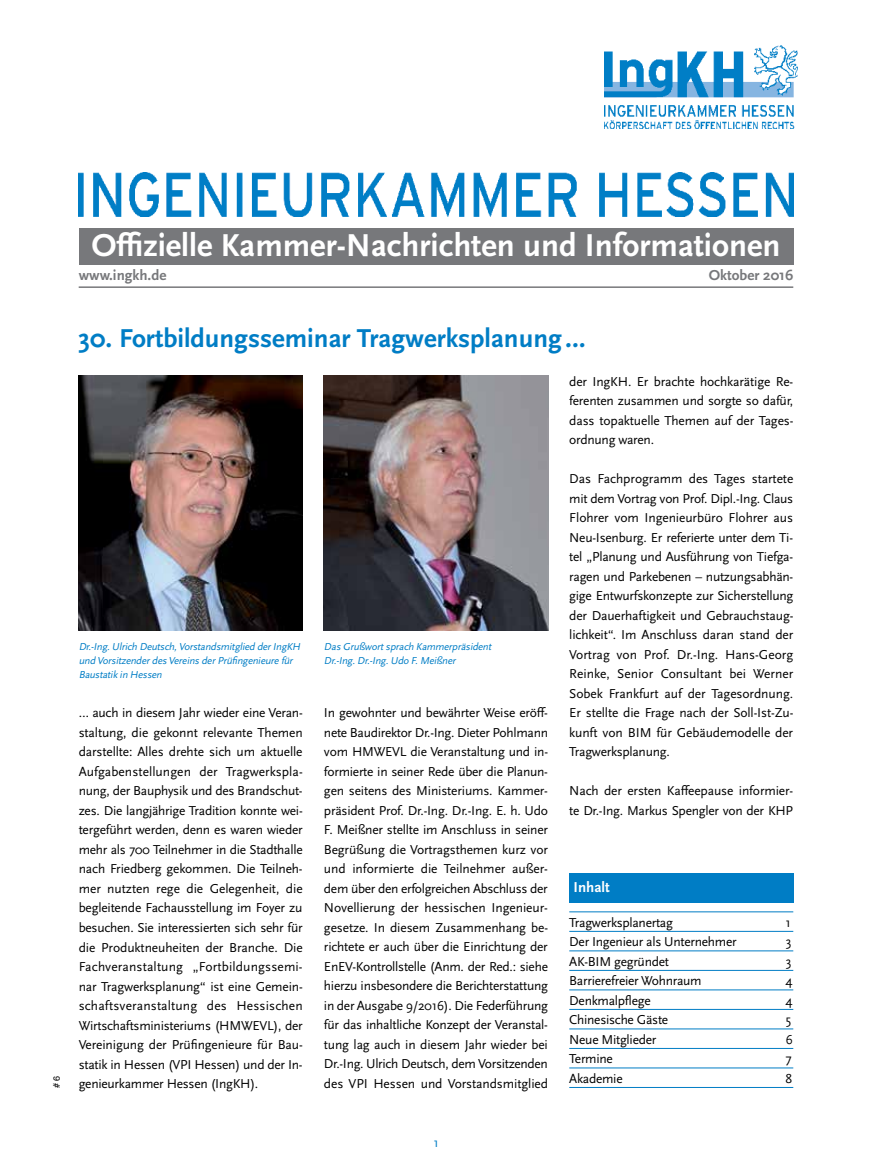
<style>
.page{position:relative;width:872px;height:1170px;background:#fff}
.page>*{position:absolute;margin:0;border:0;box-sizing:border-box;transform-origin:0 0}
.t1{font:700 33px "Scala Sans OT";color:#fff}
.t2{font:700 27px "Scala Sans OT";color:#007dc5}
.t3{font:700 15px "Scala Sans OT";color:#77787b}
.t4{font:700 15px "Scala Sans OT";color:#fff}
.t5{font:13.5px/19.5px "Scala Sans OT";letter-spacing:-.02em;color:#000;text-align:justify}
.t6{font:13.5px "Scala Sans OT";color:#007dc5}
.t7{font:italic 10.5px/14.2px "Scala Sans OT";color:#007dc5}
.t8{font:9px "Helvetica";color:#000}
</style>
<div class="page">
<img style="left:604px;top:46px;width:193px;height:83px">
<img style="left:79px;top:172px;width:714px;height:45px">
<div style="left:79px;top:228px;width:714px;height:36px;background:#77787b"></div>
<hr style="left:79px;top:286px;width:714px;height:2px;background:#77787b">
<hr style="left:569px;top:911px;width:224px;height:1px;background:#007dc5">
<hr style="left:569px;top:930px;width:224px;height:1px;background:#007dc5">
<hr style="left:569px;top:950px;width:224px;height:1px;background:#007dc5">
<hr style="left:569px;top:969px;width:224px;height:1px;background:#007dc5">
<hr style="left:569px;top:989px;width:224px;height:1px;background:#007dc5">
<hr style="left:569px;top:1008px;width:224px;height:1px;background:#007dc5">
<hr style="left:569px;top:1028px;width:224px;height:1px;background:#007dc5">
<hr style="left:569px;top:1047px;width:224px;height:1px;background:#007dc5">
<hr style="left:569px;top:1067px;width:224px;height:1px;background:#007dc5">
<hr style="left:569px;top:1086px;width:224px;height:1px;background:#007dc5">
<div style="left:569px;top:873px;width:224px;height:30px;background:#007dc5"></div>
<img style="left:79px;top:376px;width:224px;height:254px">
<img style="left:324px;top:376px;width:224px;height:254px">
<p class="t8" style="left:50px;top:1087px;width:14px;rotate:-90deg"># 6</p>
<h1 class="t1" style="left:91px;top:227px;width:690px">Offizielle Kammer-Nachrichten und Informationen</h1>
<p class="t3" style="left:79px;top:266px;width:89px">www.ingkh.de</p>
<p class="t3" style="left:708px;top:266px;width:86px">Oktober 2016</p>
<h2 class="t2" style="left:78px;top:323px;width:509px">30. Fortbildungsseminar Tragwerksplanung…</h2>
<p class="t7" style="left:79px;top:639px;width:225px">Dr.- Ing.Ulrich Deutsch,Vorstandsmitglied derIngKH und Vorsitzenderdes Vereins derPrüfingenieure für<br>Baustatik in Hessen</p>
<p class="t7" style="left:324px;top:639px;width:171px">Das Grußwortsprach Kammerpräsident<br>Dr.- Ing.Dr.- Ing.Udo F.Meißner</p>
<p class="t5" style="left:79px;top:703px;width:226px">… auch in diesem Jahr wieder eine Veran&shy;staltung, die gekonnt relevante Themen darstellte: Alles drehte sich um aktuelle Aufgabenstellungen der Tragwerkspla&shy;nung, der Bauphysik und des Brandschut&shy;zes. Die langjährige Tradition konnte wei&shy;tergeführt werden, denn es waren wieder mehr als 700 Teilnehmer in die Stadthalle nach Friedberg gekommen. Die Teilneh&shy;mer nutzten rege die Gelegenheit, die begleitende Fachausstellung im Foyer zu besuchen. Sie interessierten sich sehr für die Produktneuheiten der Branche. Die Fachveranstaltung „Fortbildungssemi&shy;nar Tragwerksplanung“ ist eine Gemein&shy;schaftsveranstaltung des Hessischen Wirtschaftsministeriums (HMWEVL), der Vereinigung der Prüfingenieure für Bau&shy;statik in Hessen (VPI Hessen) und der In&shy;genieurkammer Hessen (IngKH).</p>
<p class="t5" style="left:324px;top:703px;width:226px">In gewohnter und bewährter Weise eröff&shy;nete Baudirektor Dr.-Ing. Dieter Pohlmann vom HMWEVL die Veranstaltung und in&shy;formierte in seiner Rede über die Planun&shy;gen seitens des Ministeriums. Kammer&shy;präsident Prof. Dr.-Ing. Dr.-Ing. E. h. Udo F. Meißner stellte im Anschluss in seiner Begrüßung die Vortragsthemen kurz vor und informierte die Teilnehmer außer&shy;dem über den erfolgreichen Abschluss der Novellierung der hessischen Ingenieur&shy;gesetze. In diesem Zusammenhang be&shy;richtete er auch über die Einrichtung der EnEV-Kontrollstelle (Anm. der Red.: siehe hierzu insbesondere die Berichterstattung in der Ausgabe 9/2016). Die Federführung für das inhaltliche Konzept der Veranstal&shy;tung lag auch in diesem Jahr wieder bei Dr.-Ing. Ulrich Deutsch, dem Vorsitzenden des VPI Hessen und Vorstandsmitglied</p>
<p class="t5" style="left:569px;top:371px;width:226px">der IngKH. Er brachte hochkarätige Re&shy;ferenten zusammen und sorgte so dafür, dass topaktuelle Themen auf der Tages&shy;ordnung waren.</p>
<p class="t5" style="left:569px;top:469px;width:226px">Das Fachprogramm des Tages startete mit dem Vortrag von Prof. Dipl.-Ing. Claus Flohrer vom Ingenieurbüro Flohrer aus Neu-Isenburg. Er referierte unter dem Ti&shy;tel „Planung und Ausführung von Tiefga&shy;ragen und Parkebenen – nutzungsabhän&shy;gige Entwurfskonzepte zur Sicherstellung der Dauerhaftigkeit und Gebrauchstaug&shy;lichkeit“. Im Anschluss daran stand der Vortrag von Prof. Dr.-Ing. Hans-Georg Reinke, Senior Consultant bei Werner Sobek Frankfurt auf der Tagesordnung.<br>Er stellte die Frage nach der Soll-Ist-Zu&shy;kunft von BIM für Gebäudemodelle der Tragwerksplanung.</p>
<p class="t5" style="left:569px;top:781px;width:225px">Nach der ersten Kaffeepause informier&shy;te Dr.-Ing. Markus Spengler von der KHP</p>
<p class="t4" style="left:573px;top:879px;width:38px">Inhalt</p>
<p class="t5" style="left:569px;top:912px;width:105px">Tragwerksplanertag</p>
<p class="t5" style="left:785px;top:912px;width:7px">1</p>
<p class="t5" style="left:569px;top:932px;width:169px">Der Ingenieur als Unternehmer</p>
<p class="t5" style="left:785px;top:932px;width:7px">3</p>
<p class="t5" style="left:569px;top:951px;width:101px">AK-BIM gegründet</p>
<p class="t5" style="left:785px;top:951px;width:7px">3</p>
<p class="t5" style="left:569px;top:971px;width:134px">Barrierefreier Wohnraum</p>
<p class="t5" style="left:785px;top:971px;width:9px">4</p>
<p class="t5" style="left:569px;top:990px;width:83px">Denkmalpflege</p>
<p class="t5" style="left:785px;top:990px;width:9px">4</p>
<p class="t5" style="left:569px;top:1010px;width:100px">Chinesische Gäste</p>
<p class="t5" style="left:785px;top:1010px;width:7px">5</p>
<p class="t5" style="left:569px;top:1029px;width:89px">Neue Mitglieder</p>
<p class="t5" style="left:785px;top:1029px;width:9px">6</p>
<p class="t5" style="left:569px;top:1049px;width:45px">Termine</p>
<p class="t5" style="left:785px;top:1049px;width:8px">7</p>
<p class="t5" style="left:569px;top:1068px;width:55px">Akademie</p>
<p class="t5" style="left:785px;top:1068px;width:8px">8</p>
<p class="t6" style="left:433px;top:1134px;width:7px">1</p>
</div>
